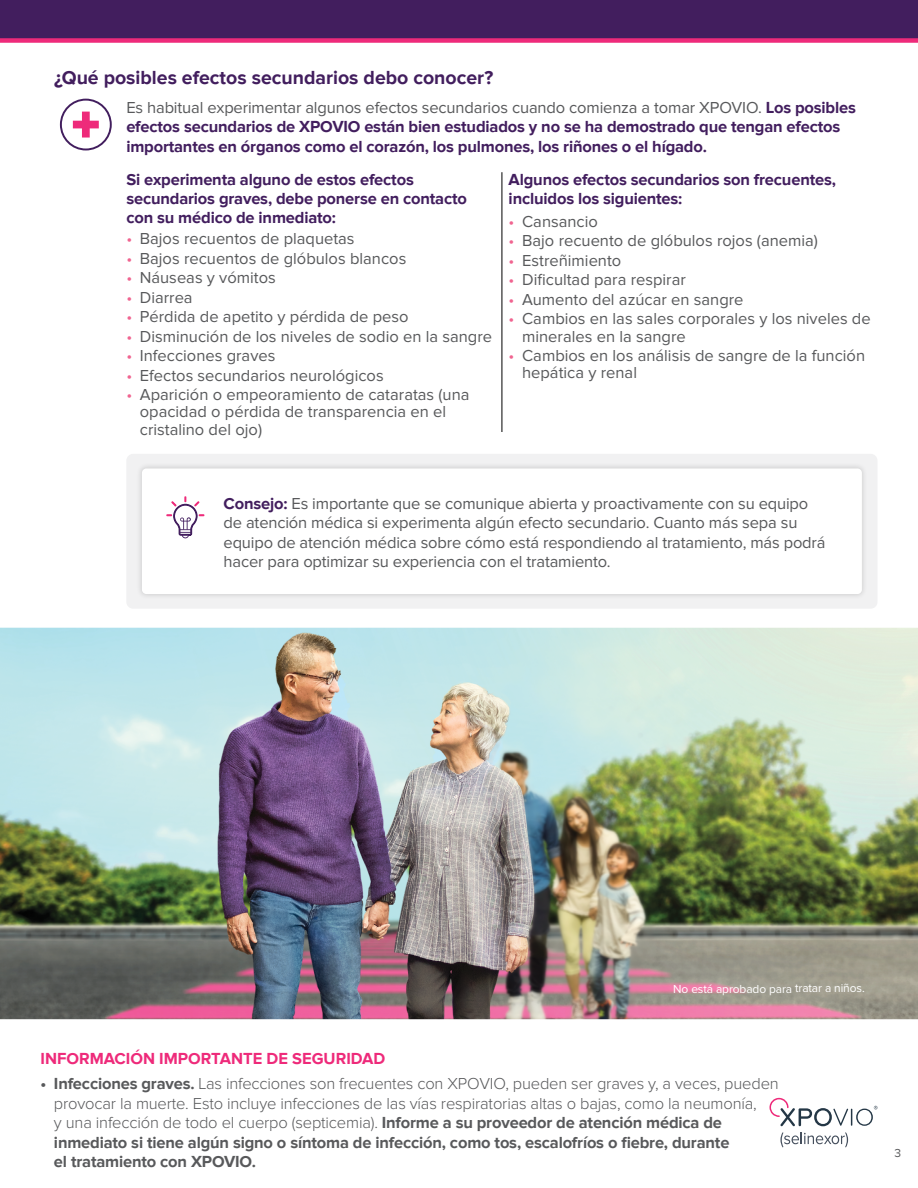
<style>
.page{position:relative;width:918px;height:1188px;background:#fff}
.page>*{position:absolute;margin:0;border:0;box-sizing:border-box;transform-origin:0 0}
.t1{font:700 19.5px "Proxima Nova";color:#421e5e}
.t2{font:16.5px/17.2px "Proxima Nova";color:#58595b}
.t3{font:700 16.5px/18.8px "Proxima Nova";letter-spacing:-.01em;color:#421e5e}
.t4{font:300 16.5px/19.5px "Proxima Nova";letter-spacing:-.01em;color:#58595b}
.t5{font:700 16.5px "Proxima Nova";color:#ee2a7a}
.t6{font:12px "Proxima Nova";letter-spacing:-.015em;color:#fff}
.t7{font:12px "Proxima Nova";color:#58595b}
.s1{font-weight:400;color:#58595b}
.s2{color:#f06490}
.s3{font-weight:700;color:#421e5e}
.s4{font-weight:700}
</style>
<div class="page">
<div style="left:0;top:0;width:918px;height:40px;background:#421e5e"></div>
<div style="left:0;top:38px;width:918px;height:5px;background:#ee2a7a"></div>
<svg style="left:780px;top:1132px;width:68px;height:16px"></svg>
<svg style="left:770px;top:1098px;width:108px;height:28px"></svg>
<img style="left:0;top:628px;width:918px;height:391px">
<svg style="left:60px;top:99px;width:52px;height:51px"></svg>
<div style="left:126px;top:454px;width:752px;height:155px;background:#f1f1f2;border-radius:7px"></div>
<div style="left:136px;top:462px;width:732px;height:138px;background:#e8e8e9"></div>
<div style="left:142px;top:468px;width:720px;height:126px;background:#fff;border-radius:4px"></div>
<svg style="left:166px;top:496px;width:38px;height:42px"></svg>
<hr style="left:502px;top:172px;width:1px;height:260px;background:#000">
<p class="t1" style="left:54px;top:67px;width:441px">¿Qué posibles efectos secundarios debo conocer?</p>
<p class="t3" style="left:126px;top:98px;width:731px;line-height:19.5px"><span class="s1">Es habitual experimentar algunos efectos secundarios cuando comienza a tomar XPOVIO.</span> Los posibles efectos secundarios de XPOVIO están bien estudiados y no se ha demostrado que tengan efectos importantes en órganos como el corazón, los pulmones, los riñones o el hígado.</p>
<p class="t3" style="left:126px;top:171px;width:342px">Si experimenta alguno de estos efectos secundarios graves, debe ponerse en contacto con su médico de inmediato:</p>
<p class="t2" style="left:126px;top:231px;width:230px"><span class="s2">•</span> Bajos recuentos de plaquetas</p>
<p class="t2" style="left:126px;top:250px;width:282px"><span class="s2">•</span> Bajos recuentos de glóbulos blancos</p>
<p class="t2" style="left:126px;top:270px;width:151px"><span class="s2">•</span> Náuseas y vómitos</p>
<p class="t2" style="left:126px;top:289px;width:68px"><span class="s2">•</span> Diarrea</p>
<p class="t2" style="left:126px;top:309px;width:284px"><span class="s2">•</span> Pérdida de apetito y pérdida de peso</p>
<p class="t2" style="left:126px;top:328px;width:367px"><span class="s2">•</span> Disminución de los niveles de sodio en la sangre</p>
<p class="t2" style="left:126px;top:348px;width:151px"><span class="s2">•</span> Infecciones graves</p>
<p class="t2" style="left:126px;top:367px;width:259px"><span class="s2">•</span> Efectos secundarios neurológicos</p>
<p class="t2" style="left:140px;top:387px;width:331px;text-indent:-13px"><span class="s2">•</span> Aparición o empeoramiento de cataratas (una opacidad o pérdida de transparencia en el cristalino del ojo)</p>
<p class="t3" style="left:509px;top:171px;width:329px">Algunos efectos secundarios son frecuentes, incluidos los siguientes:</p>
<p class="t2" style="left:509px;top:214px;width:91px"><span class="s2">•</span> Cansancio</p>
<p class="t2" style="left:509px;top:233px;width:311px"><span class="s2">•</span> Bajo recuento de glóbulos rojos (anemia)</p>
<p class="t2" style="left:509px;top:253px;width:114px"><span class="s2">•</span> Estreñimiento</p>
<p class="t2" style="left:509px;top:272px;width:179px"><span class="s2">•</span> Dificultad para respirar</p>
<p class="t2" style="left:509px;top:292px;width:236px"><span class="s2">•</span> Aumento del azúcar en sangre</p>
<p class="t2" style="left:522px;top:311px;width:350px;text-indent:-13px"><span class="s2">•</span> Cambios en las sales corporales y los niveles de minerales en la sangre</p>
<p class="t2" style="left:522px;top:348px;width:344px;text-indent:-13px"><span class="s2">•</span> Cambios en los análisis de sangre de la función hepática y renal</p>
<p class="t2" style="left:224px;top:494px;width:604px;line-height:19.5px"><span class="s3">Consejo:</span> Es importante que se comunique abierta y proactivamente con su equipo de atención médica si experimenta algún efecto secundario. Cuanto más sepa su equipo de atención médica sobre cómo está respondiendo al tratamiento, más podrá hacer para optimizar su experiencia con el tratamiento.</p>
<p class="t6" style="left:673px;top:983px;width:193px">No está aprobado para tratar a niños.</p>
<p class="t5" style="left:40px;top:1049px;width:346px">INFORMACIÓN IMPORTANTE DE SEGURIDAD</p>
<p class="t4" style="left:54px;top:1074px;width:726px;text-indent:-13px"><span class="s4">• Infecciones graves.</span> Las infecciones son frecuentes con XPOVIO, pueden ser graves y, a veces, pueden provocar la muerte. Esto incluye infecciones de las vías respiratorias altas o bajas, como la neumonía,<br>y una infección de todo el cuerpo (septicemia). <span class="s4">Informe a su proveedor de atención médica de inmediato si tiene algún signo o síntoma de infección, como tos, escalofríos o fiebre, durante<br>el tratamiento con XPOVIO.</span></p>
<p class="t7" style="left:894px;top:1147px;width:8px">3</p>
</div>
